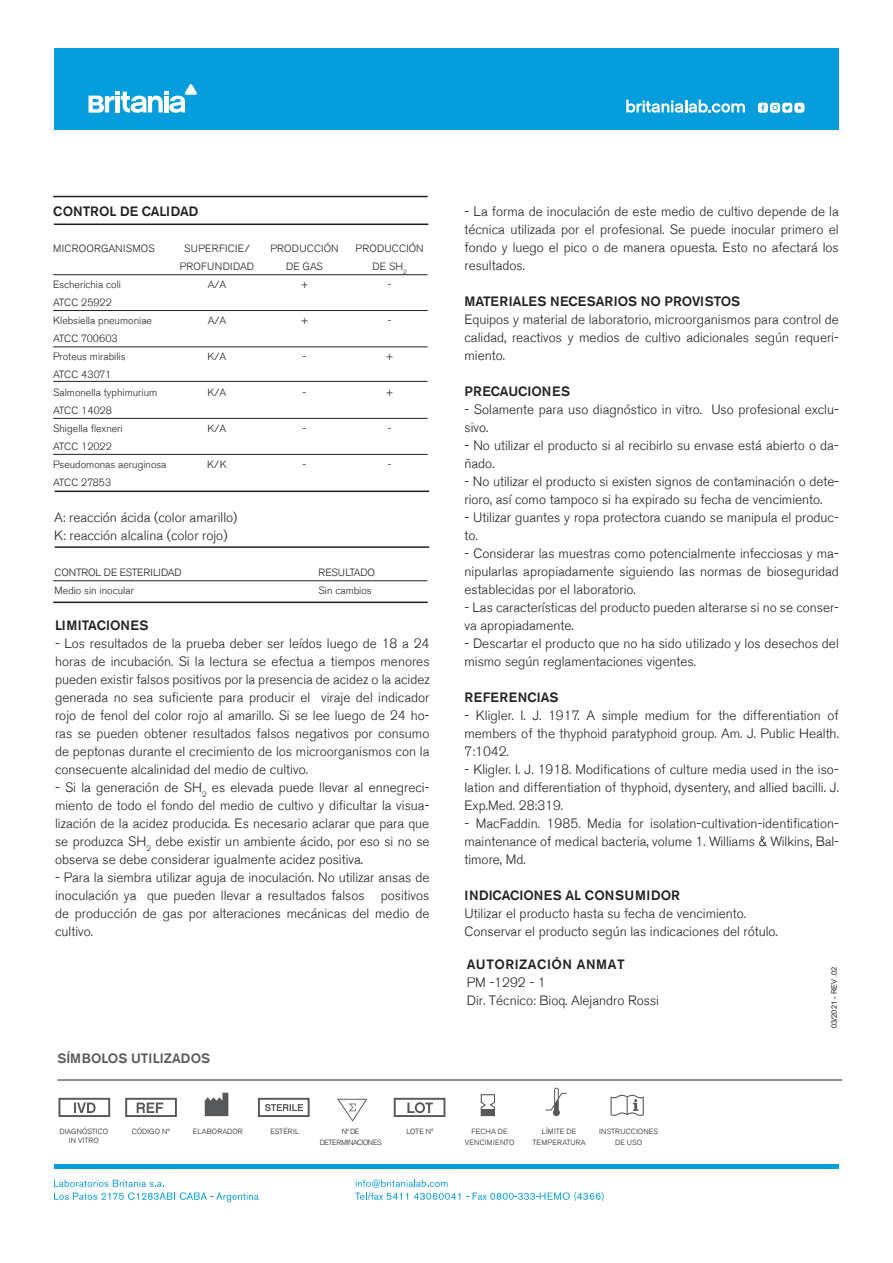
<style>
.page{position:relative;width:893px;height:1263px;background:#fff}
.page>*{position:absolute;margin:0;border:0;box-sizing:border-box;transform-origin:0 0}
.t1{font:300 13.5px/18px "Akzidenz Grotesk BE";color:#231f20}
.t2{font:500 13.5px "Akzidenz Grotesk BE";color:#231f20}
.t3{font:500 13.5px "Akzidenz Grotesk BE";letter-spacing:.02em;color:#231f20}
.t4{font:500 13.5px "Akzidenz Grotesk BE";color:#57585a}
.t5{font:500 13.5px "Akzidenz Grotesk BE";letter-spacing:.04em;color:#231f20}
.t6{font:500 13.5px "Akzidenz Grotesk BE";letter-spacing:.03em;color:#231f20}
.t7{font:300 10.5px/18px "Akzidenz Grotesk BE";color:#231f20}
.t8{font:300 10.5px/18px "Akzidenz Grotesk BE";letter-spacing:.02em;color:#231f20;text-align:center}
.t9{font:300 7.5px/10.5px "Akzidenz Grotesk BE";letter-spacing:.02em;color:#231f20;text-align:center}
.t10{font:300 7.5px/9px "Akzidenz Grotesk BE";color:#231f20;text-align:center}
.t11{font:300 7.5px/10.5px "Akzidenz Grotesk BE";letter-spacing:-.06em;color:#231f20;text-align:center}
.t12{font:7.5px "Arial";color:#231f20}
</style>
<div class="page">
<div style="left:59px;top:1098px;width:51px;height:19px;border:2px solid #57585a"></div>
<svg style="left:610px;top:1095px;width:34px;height:21px"></svg>
<svg style="left:481px;top:1094px;width:14px;height:22px"></svg>
<svg style="left:545px;top:1088px;width:22px;height:28px"></svg>
<svg style="left:205px;top:1093px;width:23px;height:23px"></svg>
<svg style="left:407px;top:1102px;width:26px;height:11px"></svg>
<div style="left:394px;top:1098px;width:51px;height:19px;border:2px solid #57585a"></div>
<svg style="left:137px;top:1102px;width:26px;height:11px"></svg>
<div style="left:125px;top:1098px;width:52px;height:19px;border:2px solid #57585a"></div>
<svg style="left:74px;top:1102px;width:22px;height:11px"></svg>
<svg style="left:265px;top:1104px;width:38px;height:7px"></svg>
<div style="left:258px;top:1098px;width:52px;height:19px;border:2px solid #57585a"></div>
<svg style="left:337px;top:1099px;width:30px;height:23px"></svg>
<hr style="left:53px;top:602px;width:375px;height:1px;background:#231f20">
<hr style="left:54px;top:224px;width:374px;height:1px;background:#231f20">
<hr style="left:53px;top:196px;width:375px;height:1px;background:#231f20">
<hr style="left:53px;top:274px;width:375px;height:1px;background:#231f20">
<hr style="left:53px;top:310px;width:375px;height:1px;background:#231f20">
<hr style="left:53px;top:347px;width:375px;height:1px;background:#231f20">
<hr style="left:53px;top:381px;width:375px;height:1px;background:#231f20">
<hr style="left:53px;top:418px;width:375px;height:1px;background:#231f20">
<hr style="left:53px;top:454px;width:375px;height:1px;background:#231f20">
<hr style="left:53px;top:580px;width:375px;height:1px;background:#231f20">
<hr style="left:55px;top:546px;width:374px;height:2px;background:#231f20">
<hr style="left:55px;top:491px;width:374px;height:1px;background:#231f20">
<svg style="left:54px;top:1180px;width:205px;height:22px"></svg>
<svg style="left:355px;top:1179px;width:105px;height:21px"></svg>
<svg style="left:466px;top:1192px;width:138px;height:9px"></svg>
<div style="left:54px;top:1164px;width:785px;height:5px;background:#069ddc"></div>
<div style="left:54px;top:48px;width:785px;height:82px;background:#069ddc"></div>
<svg style="left:88px;top:84px;width:109px;height:29px"></svg>
<svg style="left:626px;top:100px;width:119px;height:13px"></svg>
<svg style="left:758px;top:103px;width:46px;height:10px"></svg>
<hr style="left:57px;top:1079px;width:785px;height:2px;background:#6c6d70">
<p class="t2" style="left:53px;top:203px;width:147px">CONTROL DE CALIDAD</p>
<p class="t8" style="left:53px;top:240px;width:103px">MICROORGANISMOS</p>
<p class="t7" style="left:53px;top:276px;width:115px">Escherichia coli<br>ATCC 25922<br>Klebsiella pneumoniae<br>ATCC 700603<br>Proteus mirabilis<br>ATCC 43071<br>Salmonella typhimurium<br>ATCC 14028<br>Shigella flexneri<br>ATCC 12022<br>Pseudomonas aeruginosa<br>ATCC 27853</p>
<p class="t8" style="left:180px;top:240px;width:76px">SUPERFICIE/<br>PROFUNDIDAD<br>A/A</p>
<p class="t7" style="left:208px;top:312px;width:20px">A/A</p>
<p class="t7" style="left:208px;top:348px;width:20px">K/A</p>
<p class="t7" style="left:208px;top:384px;width:20px">K/A</p>
<p class="t7" style="left:208px;top:420px;width:20px">K/A</p>
<p class="t7" style="left:207px;top:456px;width:21px">K/K</p>
<p class="t1" style="left:54px;top:509px;width:185px">A: reacción ácida (color amarillo)<br>K: reacción alcalina (color rojo)</p>
<p class="t8" style="left:270px;top:240px;width:70px">PRODUCCIÓN<br>DE GAS<br>+</p>
<p class="t7" style="left:301px;top:312px;width:9px">+</p>
<p class="t7" style="left:303px;top:348px;width:5px">-</p>
<p class="t7" style="left:303px;top:384px;width:5px">-</p>
<p class="t7" style="left:303px;top:420px;width:5px">-</p>
<p class="t7" style="left:303px;top:456px;width:5px">-</p>
<p class="t8" style="left:356px;top:240px;width:70px">PRODUCCIÓN<br>DE SH<sub>2<br></sub>-</p>
<p class="t7" style="left:388px;top:312px;width:5px">-</p>
<p class="t7" style="left:386px;top:348px;width:9px">+</p>
<p class="t7" style="left:386px;top:384px;width:9px">+</p>
<p class="t7" style="left:388px;top:420px;width:5px">-</p>
<p class="t7" style="left:388px;top:456px;width:5px">-</p>
<p class="t7" style="left:55px;top:564px;width:129px">CONTROL DE ESTERILIDAD</p>
<p class="t7" style="left:319px;top:564px;width:58px">RESULTADO</p>
<p class="t7" style="left:55px;top:582px;width:81px">Medio sin inocular</p>
<p class="t7" style="left:319px;top:582px;width:55px">Sin cambios</p>
<p class="t2" style="left:55px;top:617px;width:95px">LIMITACIONES</p>
<p class="t1" style="left:55px;top:635px;width:376px;text-align:justify">- Los resultados de la prueba deber ser leídos luego de 18 a 24 horas de incubación. Si la lectura se efectua a tiempos menores pueden existir falsos positivos por la presencia de acidez o la acidez generada no sea suficiente para producir el viraje del indicador rojo de fenol del color rojo al amarillo. Si se lee luego de 24 ho&shy;ras se pueden obtener resultados falsos negativos por consumo de peptonas durante el crecimiento de los microorganismos con la consecuente alcalinidad del medio de cultivo.</p>
<p class="t1" style="left:55px;top:779px;width:376px;text-align:justify">- Si la generación de SH<sub>2</sub> es elevada puede llevar al ennegreci&shy;miento de todo el fondo del medio de cultivo y dificultar la visua&shy;lización de la acidez producida. Es necesario aclarar que para que se produzca SH<sub>2</sub> debe existir un ambiente ácido, por eso si no se observa se debe considerar igualmente acidez positiva.</p>
<p class="t1" style="left:55px;top:869px;width:376px;text-align:justify">- Para la siembra utilizar aguja de inoculación. No utilizar ansas de inoculación ya que pueden llevar a resultados falsos positivos de producción de gas por alteraciones mecánicas del medio de cultivo.</p>
<p class="t4" style="left:57px;top:1050px;width:154px">SÍMBOLOS UTILIZADOS</p>
<p class="t1" style="left:464px;top:203px;width:376px;text-align:justify">- La forma de inoculación de este medio de cultivo depende de la técnica utilizada por el profesional. Se puede inocular primero el fondo y luego el pico o de manera opuesta. Esto no afectará los resultados.</p>
<p class="t2" style="left:464px;top:293px;width:277px">MATERIALES NECESARIOS NO PROVISTOS</p>
<p class="t1" style="left:464px;top:311px;width:376px;text-align:justify">Equipos y material de laboratorio, microorganismos para control de calidad, reactivos y medios de cultivo adicionales según requeri&shy;miento.</p>
<p class="t2" style="left:464px;top:383px;width:107px">PRECAUCIONES</p>
<p class="t1" style="left:464px;top:401px;width:376px">- Solamente para uso diagnóstico in vitro. Uso profesional exclu&shy;sivo.</p>
<p class="t1" style="left:464px;top:437px;width:376px">- No utilizar el producto si al recibirlo su envase está abierto o da&shy;ñado.</p>
<p class="t1" style="left:464px;top:473px;width:376px">- No utilizar el producto si existen signos de contaminación o dete&shy;rioro, así como tampoco si ha expirado su fecha de vencimiento.</p>
<p class="t1" style="left:464px;top:509px;width:376px">- Utilizar guantes y ropa protectora cuando se manipula el produc&shy;to.</p>
<p class="t1" style="left:464px;top:545px;width:376px;text-align:justify">- Considerar las muestras como potencialmente infecciosas y ma&shy;nipularlas apropiadamente siguiendo las normas de bioseguridad establecidas por el laboratorio.</p>
<p class="t1" style="left:464px;top:599px;width:376px">- Las características del producto pueden alterarse si no se conser&shy;va apropiadamente.</p>
<p class="t1" style="left:464px;top:635px;width:376px">- Descartar el producto que no ha sido utilizado y los desechos del mismo según reglamentaciones vigentes.</p>
<p class="t6" style="left:464px;top:689px;width:95px">REFERENCIAS</p>
<p class="t1" style="left:464px;top:707px;width:376px;text-align:justify">- Kligler. I. J. 1917. A simple medium for the differentiation of members of the thyphoid paratyphoid group. Am. J. Public Health.<br>7:1042.</p>
<p class="t1" style="left:464px;top:760px;width:376px;text-align:justify">- Kligler. I. J. 1918. Modifications of culture media used in the iso&shy;lation and differentiation of thyphoid, dysentery, and allied bacilli. J.<br>Exp.Med. 28:319.</p>
<p class="t1" style="left:464px;top:814px;width:376px;text-align:justify">- MacFaddin. 1985. Media for isolation-cultivation-identification&shy;maintenance of medical bacteria, volume 1. Williams &amp; Wilkins, Bal&shy;timore, Md.</p>
<p class="t3" style="left:464px;top:887px;width:217px">INDICACIONES AL CONSUMIDOR</p>
<p class="t1" style="left:464px;top:904px;width:315px">Utilizar el producto hasta su fecha de vencimiento.<br>Conservar el producto según las indicaciones del rótulo.</p>
<p class="t5" style="left:467px;top:956px;width:159px">AUTORIZACIÓN ANMAT</p>
<p class="t1" style="left:467px;top:973px;width:194px">PM -1292 - 1<br>Dir. Técnico: Bioq. Alejandro Rossi</p>
<p class="t12" style="left:829px;top:1028px;width:63px;rotate:-90deg">03/2021 - REV .02</p>
<p class="t10" style="left:59px;top:1127px;width:50px">DIAGNÓSTICO<br>IN VITRO</p>
<p class="t10" style="left:132px;top:1127px;width:40px">CÓDIGO Nº</p>
<p class="t9" style="left:193px;top:1126px;width:52px">ELABORADOR</p>
<p class="t10" style="left:270px;top:1127px;width:30px">ESTÉRIL</p>
<p class="t11" style="left:320px;top:1126px;width:63px">Nº DE<br>DETERMINACIONES</p>
<p class="t10" style="left:406px;top:1127px;width:29px">LOTE Nº</p>
<p class="t9" style="left:465px;top:1126px;width:51px">FECHA DE<br>VENCIMIENTO</p>
<p class="t9" style="left:532px;top:1126px;width:55px">LÍMITE DE<br>TEMPERATURA</p>
<p class="t9" style="left:599px;top:1126px;width:60px">INSTRUCCIONES<br>DE USO</p>
</div>
